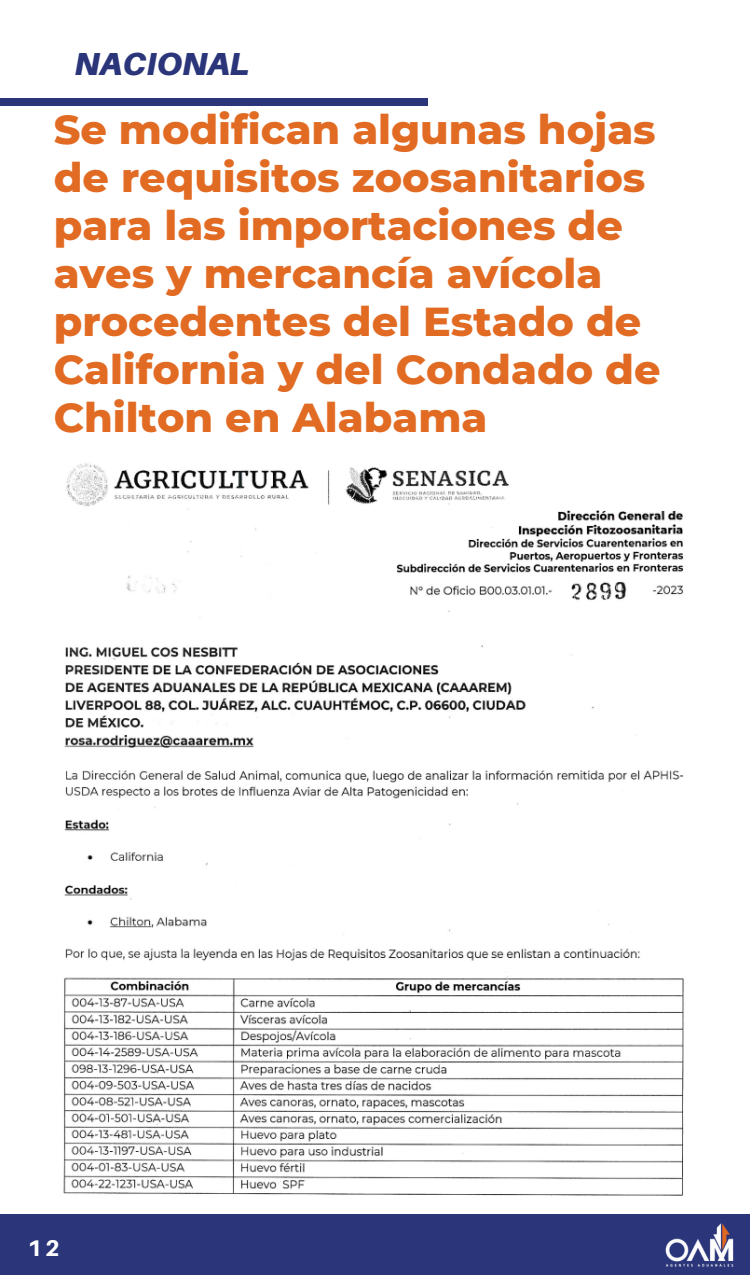
<style>
.page{position:relative;width:750px;height:1275px;background:#fff}
.page>*{position:absolute;margin:0;border:0;box-sizing:border-box;transform-origin:0 0}
.t1{font:800 41.2px/48px "Montserrat";color:#e26b24}
.t2{font:italic 900 31.9px "Aileron";color:#2a357a}
.t3{font:800 22.7px "Aileron";color:#fff}
</style>
<div class="page">
<div style="left:0;top:1214px;width:750px;height:61px;background:#2a357a"></div>
<div style="left:0;top:99px;width:428px;height:6px;background:#2a357a"></div>
<img style="left:665px;top:1223px;width:69px;height:44px">
<img style="left:63px;top:463px;width:621px;height:734px">
<div style="left:450px;top:606px;width:300px;height:30px;background:#fff"></div>
<div style="left:550px;top:458px;width:200px;height:26px;background:#fff"></div>
<p class="t2" style="left:75px;top:44px;width:176px">NACIONAL</p>
<p class="t1" style="left:54px;top:106px;width:608px">Se modifican algunas hojas de requisitos zoosanitarios para las importaciones de aves y mercancía avícola procedentes del Estado de<br>California y del Condado de<br>Chilton en Alabama</p>
<p class="t3" style="left:27px;top:1234px;width:34px">12</p>
</div>
